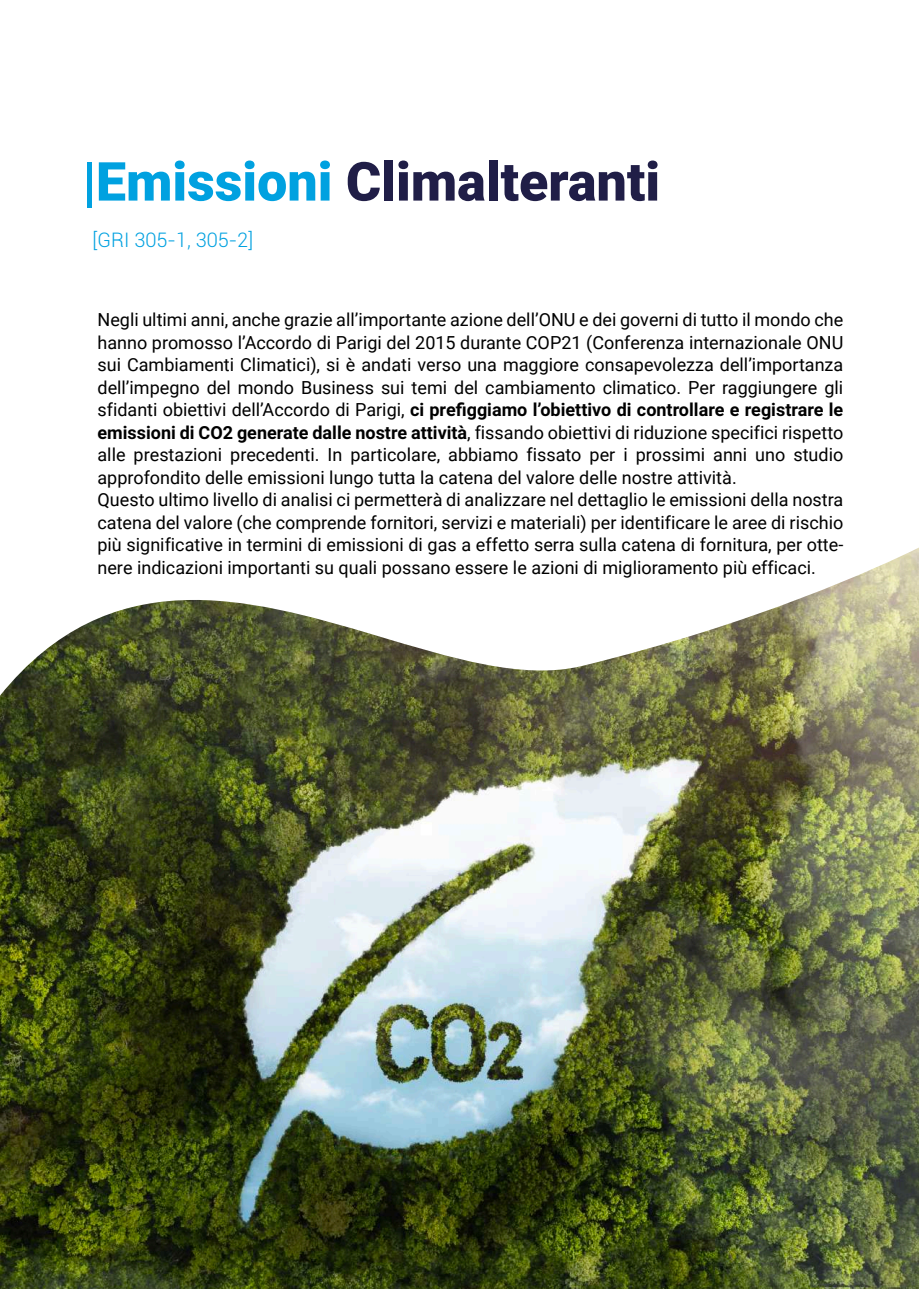
<style>
.page{position:relative;width:919px;height:1289px;background:#fff}
.page>*{position:absolute;margin:0;border:0;box-sizing:border-box;transform-origin:0 0}
.t1{font:900 53.85px "Roboto";color:#201e47}
.t2{font:300 19.95px "Roboto";color:#00a1e0}
.t3{font:18px/22.5px "Roboto";color:#000}
.s1{color:#00a1e0}
.s2{font-weight:700}
</style>
<div class="page">
<img style="left:0;top:548px;width:918px;height:740px">
<h1 class="t1" style="left:82px;top:144px;width:579px"><span class="s1">|Emissioni</span> Climalteranti</h1>
<p class="t2" style="left:93px;top:226px;width:162px">[GRI 305-1, 305-2]</p>
<p class="t3" style="left:97px;top:308px;width:747px">Negli ultimi anni, anche grazie all’importante azione dell’ONU e dei governi di tutto il mondo che hanno promosso l’Accordo di Parigi del 2015 durante COP21 (Conferenza internazionale ONU sui Cambiamenti Climatici), si è andati verso una maggiore consapevolezza dell’importanza dell’impegno del mondo Business sui temi del cambiamento climatico. Per raggiungere gli sfidanti obiettivi dell’Accordo di Parigi, <span class="s2">ci prefiggiamo l’obiettivo di controllare e registrare le emissioni di CO2 generate dalle nostre attività</span>, fissando obiettivi di riduzione specifici rispetto alle prestazioni precedenti. In particolare, abbiamo fissato per i prossimi anni uno studio approfondito delle emissioni lungo tutta la catena del valore delle nostre attività.<br>Questo ultimo livello di analisi ci permetterà di analizzare nel dettaglio le emissioni della nostra catena del valore (che comprende fornitori, servizi e materiali) per identificare le aree di rischio più significative in termini di emissioni di gas a effetto serra sulla catena di fornitura, per otte&shy;nere indicazioni importanti su quali possano essere le azioni di miglioramento più efficaci.</p>
</div>
